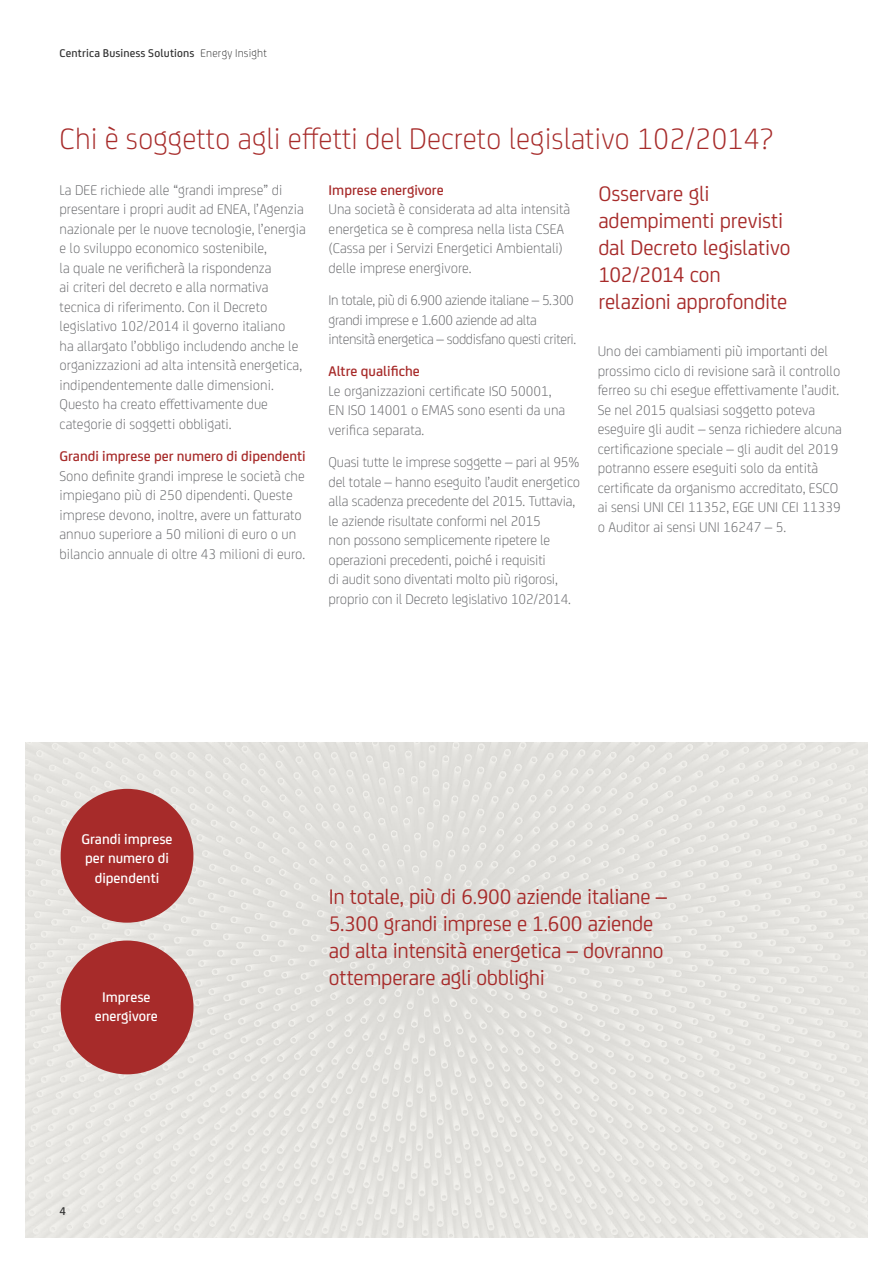
<style>
.page{position:relative;width:893px;height:1263px;background:#fff}
.page>*{position:absolute;margin:0;border:0;box-sizing:border-box;transform-origin:0 0}
.t1{font:300 31.5px "FS Joey Pro";color:#a72b2a}
.t2{font:22.5px/27px "FS Joey Pro";letter-spacing:-.01em;color:#a72b2a}
.Bullets_Text{font:300 15px/19.5px "FS Joey Pro";color:#67686b}
.Bullets_Text-2{font:300 15px/19.5px "FS Joey Pro";letter-spacing:-.025em;color:#67686b}
.Bullets_Text-3{font:500 15px "FS Joey Pro";color:#a72b2a}
.Bullets_Text-4{font:500 15px/19.5px "FS Joey Pro";color:#fff;text-align:center}
.t3{font:500 12px "FS Joey Pro";letter-spacing:.01em;color:#333}
.s1{font-weight:300}
</style>
<div class="page">
<img style="left:26px;top:742px;width:841px;height:495px">
<div style="left:61px;top:789px;width:132px;height:134px;background:#a72b2a;border-radius:50%"></div>
<div style="left:61px;top:940px;width:132px;height:134px;background:#a72b2a;border-radius:50%"></div>
<p class="t3" style="left:60px;top:44px;width:209px">Centrica Business Solutions <span class="s1">Energy Insight</span></p>
<p class="t1" style="left:60px;top:116px;width:716px">Chi è soggetto agli effetti del Decreto legislativo 102/2014?</p>
<p class="t2" style="left:598px;top:178px;width:194px">Osservare gli adempimenti previsti dal Decreto legislativo<br>102/2014 con relazioni approfondite</p>
<p class="Bullets_Text" style="left:60px;top:179px;width:248px">La DEE richiede alle “grandi imprese” di presentare i propri audit ad ENEA, l’Agenzia nazionale per le nuove tecnologie, l’energia e lo sviluppo economico sostenibile,<br>la quale ne verificherà la rispondenza<br>ai criteri del decreto e alla normativa tecnica di riferimento. Con il Decreto legislativo 102/2014 il governo italiano<br>ha allargato l’obbligo includendo anche le organizzazioni ad alta intensità energetica, indipendentemente dalle dimensioni.<br>Questo ha creato effettivamente due categorie di soggetti obbligati.</p>
<p class="Bullets_Text-3" style="left:60px;top:445px;width:248px">Grandi imprese per numero di dipendenti</p>
<p class="Bullets_Text" style="left:60px;top:465px;width:247px">Sono definite grandi imprese le società che impiegano più di 250 dipendenti. Queste imprese devono, inoltre, avere un fatturato annuo superiore a 50 milioni di euro o un bilancio annuale di oltre 43 milioni di euro.</p>
<p class="Bullets_Text-3" style="left:329px;top:179px;width:117px">Imprese energivore</p>
<p class="Bullets_Text" style="left:329px;top:199px;width:243px">Una società è considerata ad alta intensità energetica se è compresa nella lista CSEA (Cassa per i Servizi Energetici Ambientali) delle imprese energivore.</p>
<p class="Bullets_Text-2" style="left:329px;top:289px;width:249px">In totale, più di 6.900 aziende italiane – 5.300 grandi imprese e 1.600 aziende ad alta intensità energetica – soddisfano questi criteri.</p>
<p class="Bullets_Text-3" style="left:329px;top:360px;width:93px">Altre qualifiche</p>
<p class="Bullets_Text" style="left:329px;top:380px;width:238px">Le organizzazioni certificate ISO 50001,<br>EN ISO 14001 o EMAS sono esenti da una verifica separata.</p>
<p class="Bullets_Text" style="left:329px;top:451px;width:253px">Quasi tutte le imprese soggette – pari al 95% del totale – hanno eseguito l’audit energetico alla scadenza precedente del 2015. Tuttavia, le aziende risultate conformi nel 2015<br>non possono semplicemente ripetere le operazioni precedenti, poiché i requisiti<br>di audit sono diventati molto più rigorosi, proprio con il Decreto legislativo 102/2014.</p>
<p class="Bullets_Text" style="left:598px;top:340px;width:246px">Uno dei cambiamenti più importanti del prossimo ciclo di revisione sarà il controllo ferreo su chi esegue effettivamente l’audit.<br>Se nel 2015 qualsiasi soggetto poteva eseguire gli audit – senza richiedere alcuna certificazione speciale – gli audit del 2019 potranno essere eseguiti solo da entità certificate da organismo accreditato, ESCO ai sensi UNI CEI 11352, EGE UNI CEI 11339 o Auditor ai sensi UNI 16247 – 5.</p>
<p class="Bullets_Text-4" style="left:81px;top:828px;width:93px">Grandi imprese per numero di dipendenti</p>
<p class="Bullets_Text-4" style="left:95px;top:986px;width:65px">Imprese energivore</p>
<p class="t3" style="left:60px;top:1202px;width:8px">4</p>
<p class="t2" style="left:329px;top:882px;width:340px">In totale, più di 6.900 aziende italiane – 5.300 grandi imprese e 1.600 aziende ad alta intensità energetica – dovranno ottemperare agli obblighi</p>
</div>
